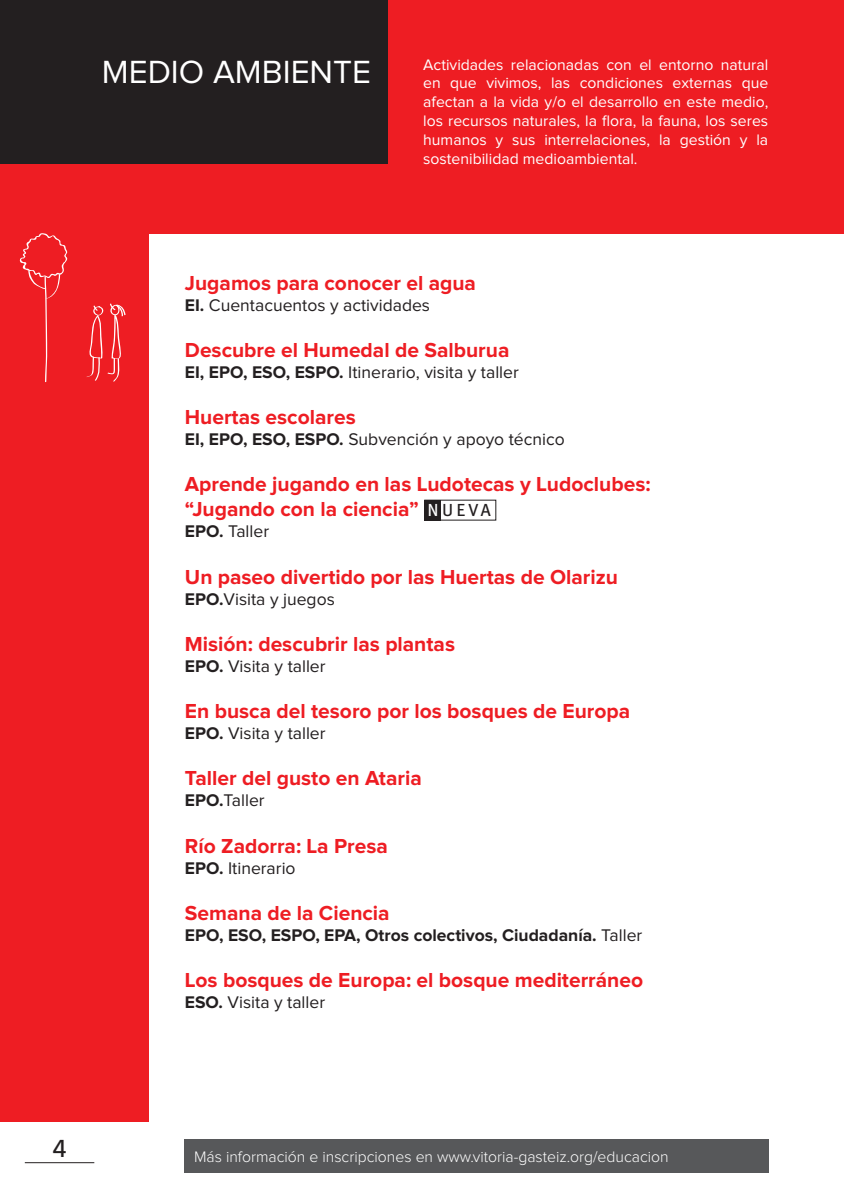
<style>
.page{position:relative;width:844px;height:1191px;background:#fff}
.page>*{position:absolute;margin:0;border:0;box-sizing:border-box;transform-origin:0 0}
.t1{font:33.25px "Proxima Nova";color:#fff}
.t2{font:24.5px "Frutiger LT Std";color:#231f20}
.t3{font:700 21px/25.2px "Proxima Nova";color:#ee1d23}
.t4{font:17.5px "Proxima Nova";color:#231f20}
.t5{font:700 17.5px "Proxima Nova";color:#231f20}
.t6{font:15.75px/18.9px "Proxima Nova";color:#fff;text-align:justify}
.t7{font:300 15.75px "Proxima Nova";color:#fff}
.s1{font-weight:700}
.s2{font-family:"Meta Plus Lining";font-weight:400;font-size:17.5px;color:#fff}
.s3{font-family:"Meta Plus Lining";font-weight:400;font-size:17.5px;color:#231f20}
.s4{font-weight:400}
</style>
<div class="page">
<hr style="left:25px;top:1162px;width:69px;height:1px;background:#231f20">
<div style="left:184px;top:1139px;width:584px;height:33px;background:#57585a"></div>
<div style="left:0;top:139px;width:149px;height:982px;background:#ee1d23"></div>
<div style="left:0;top:0;width:843px;height:233px;background:#ee1d23"></div>
<div style="left:424px;top:500px;width:17px;height:20px;background:#231f20"></div>
<div style="left:424px;top:500px;width:72px;height:20px;border:1px solid #231f20"></div>
<div style="left:0;top:0;width:387px;height:164px;background:#231f20"></div>
<svg style="left:19px;top:233px;width:49px;height:149px"></svg>
<svg style="left:86px;top:303px;width:39px;height:79px"></svg>
<h1 class="t1" style="left:102px;top:57px;width:271px">MEDIO AMBIENTE</h1>
<p class="t6" style="left:423px;top:55px;width:346px">Actividades relacionadas con el entorno natural en que vivimos, las condiciones externas que afectan a la vida y/o el desarrollo en este medio, los recursos naturales, la flora, la fauna, los seres humanos y sus interrelaciones, la gestión y la sostenibilidad medioambiental.</p>
<p class="t3" style="left:185px;top:271px;width:292px">Jugamos para conocer el agua</p>
<p class="t4" style="left:185px;top:297px;width:246px"><span class="s1">EI.</span> Cuentacuentos y actividades</p>
<p class="t3" style="left:185px;top:338px;width:326px">Descubre el Humedal de Salburua</p>
<p class="t4" style="left:185px;top:364px;width:335px"><span class="s1">EI, EPO, ESO, ESPO.</span> Itinerario, visita y taller</p>
<p class="t3" style="left:185px;top:405px;width:172px">Huertas escolares</p>
<p class="t4" style="left:185px;top:431px;width:381px"><span class="s1">EI, EPO, ESO, ESPO.</span> Subvención y apoyo técnico</p>
<p class="t3" style="left:185px;top:472px;width:467px">Aprende jugando en las Ludotecas y Ludoclubes: “Jugando con la ciencia” <span class="s2">N</span> <span class="s3">U E VA</span></p>
<p class="t4" style="left:185px;top:523px;width:86px"><span class="s1">EPO.</span> Taller</p>
<p class="t3" style="left:185px;top:565px;width:434px">Un paseo divertido por las Huertas de Olarizu</p>
<p class="t4" style="left:185px;top:591px;width:151px"><span class="s1">EPO.</span>Visita y juegos</p>
<p class="t3" style="left:185px;top:632px;width:271px">Misión: descubrir las plantas</p>
<p class="t4" style="left:185px;top:658px;width:142px"><span class="s1">EPO.</span> Visita y taller</p>
<p class="t3" style="left:185px;top:699px;width:446px">En busca del tesoro por los bosques de Europa</p>
<p class="t4" style="left:185px;top:725px;width:142px"><span class="s1">EPO.</span> Visita y taller</p>
<p class="t3" style="left:185px;top:766px;width:238px">Taller del gusto en Ataria</p>
<p class="t4" style="left:185px;top:792px;width:81px"><span class="s1">EPO.</span>Taller</p>
<p class="t3" style="left:185px;top:834px;width:204px">Río Zadorra: La Presa</p>
<p class="t4" style="left:185px;top:859px;width:112px"><span class="s1">EPO.</span> Itinerario</p>
<p class="t3" style="left:185px;top:901px;width:206px">Semana de la Ciencia</p>
<p class="t5" style="left:185px;top:927px;width:459px">EPO, ESO, ESPO, EPA, Otros colectivos, Ciudadanía. <span class="s4">Taller</span></p>
<p class="t3" style="left:185px;top:968px;width:459px">Los bosques de Europa: el bosque mediterráneo</p>
<p class="t4" style="left:185px;top:994px;width:142px"><span class="s1">ESO.</span> Visita y taller</p>
<p class="t2" style="left:53px;top:1134px;width:15px">4</p>
<p class="t7" style="left:194px;top:1149px;width:476px">Más información e inscripciones en www.vitoria-gasteiz.org/educacion</p>
</div>
